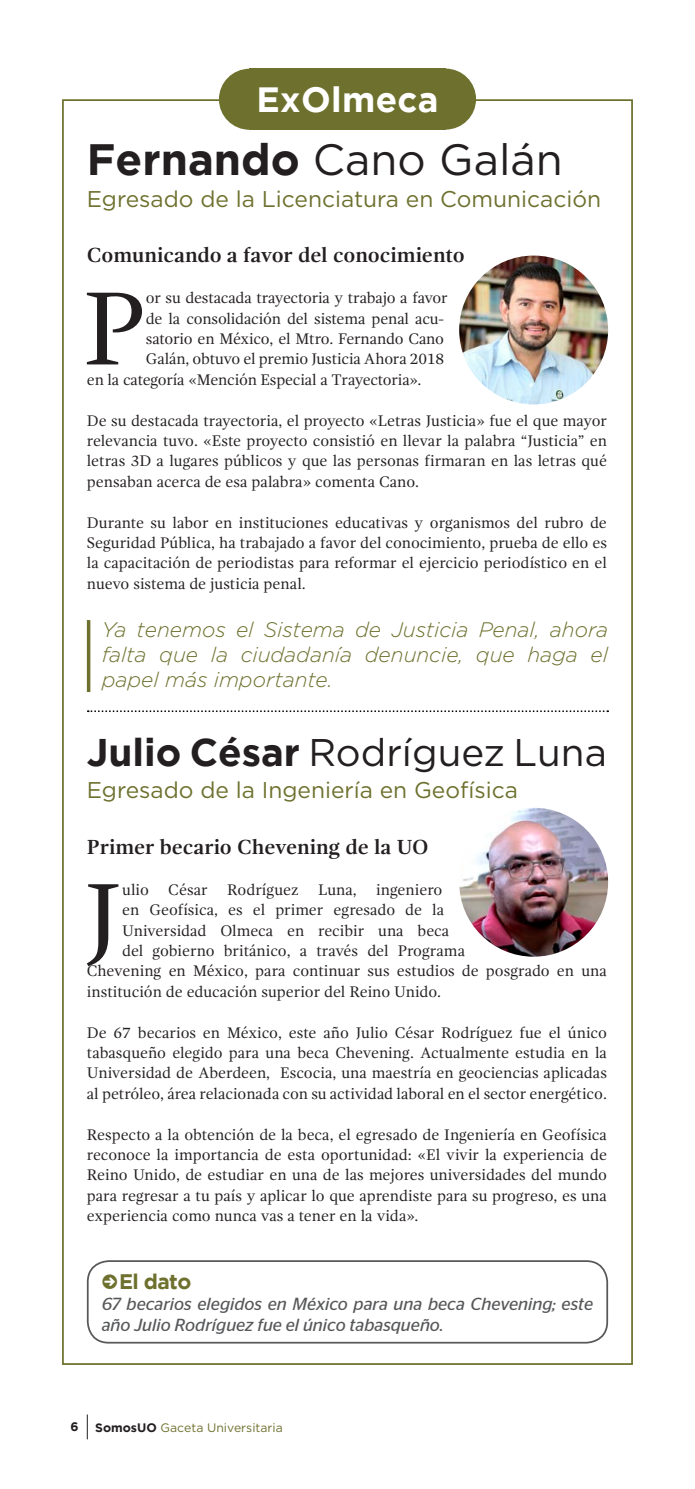
<style>
.page{position:relative;width:695px;height:1489px;background:#fff}
.page>*{position:absolute;margin:0;border:0;box-sizing:border-box;transform-origin:0 0}
.t1{font:107.1px "Gandhi Serif";color:#231f20}
.t2{font:43.75px "Gotham";color:#231f20}
.t3{font:38.5px "Gotham";color:#231f20}
.t4{font:700 35px "Gotham";letter-spacing:.01em;color:#fff}
.t5{font:22.75px "Gotham";color:#6e712e}
.t6{font:italic 300 21px/25.2px "Gotham";color:#6e712e;text-align:justify}
.t7{font:700 21px "Gandhi Serif";color:#231f20}
.Br_Texto{font:700 21px "Gotham";letter-spacing:-.03em;color:#6e712e}
.Br_Texto-2{font:italic 17.5px/21px "Stag Sans";color:#57585a}
.t8{font:15.75px/20.3px "Gandhi Serif";letter-spacing:-.005em;color:#231f20;text-align:justify}
.t9{font:12.25px "Gotham";color:#6e712e}
.t10{font:700 12.25px "Gotham";color:#231f20}
.s1{font-weight:700}
.s2{font-weight:700;color:#231f20}
</style>
<div class="page">
<svg style="left:87px;top:1414px;width:1px;height:25px"></svg>
<svg style="left:88px;top:710px;width:520px;height:2px"></svg>
<div style="left:415px;top:69px;width:61px;height:61px;background:#6e712e;border-radius:50%"></div>
<div style="left:249px;top:69px;width:196px;height:61px;background:#6e712e"></div>
<div style="left:219px;top:69px;width:61px;height:61px;background:#6e712e;border-radius:50%"></div>
<img style="left:459px;top:807px;width:149px;height:149px;border-radius:74px">
<img style="left:459px;top:255px;width:149px;height:149px;border-radius:74px">
<hr style="left:87px;top:620px;width:3px;height:72px;background:#6e712e">
<div style="left:87px;top:1260px;width:521px;height:83px;border:2px solid #57585a;border-radius:21px"></div>
<p class="t4" style="left:256px;top:79px;width:184px">ExOlmeca</p>
<p class="t2" style="left:87px;top:132px;width:477px"><span class="s1">Fernando</span> Cano Galán</p>
<p class="t5" style="left:87px;top:184px;width:515px">Egresado de la Licenciatura en Comunicación</p>
<p class="t7" style="left:87px;top:243px;width:379px">Comunicando a favor del conocimiento</p>
<p class="t1" style="left:83px;top:268px;width:65px">P</p>
<p class="t8" style="left:146px;top:288px;width:303px">or su destacada trayectoria y trabajo a favor</p>
<p class="t8" style="left:146px;top:308px;width:300px">de la consolidación del sistema penal acu-</p>
<p class="t8" style="left:146px;top:328px;width:300px">satorio en México, el Mtro. Fernando Cano</p>
<p class="t8" style="left:146px;top:349px;width:300px">Galán, obtuvo el premio Justicia Ahora 2018</p>
<p class="t8" style="left:87px;top:369px;width:336px">en la categoría «Mención Especial a Trayectoria».</p>
<p class="t8" style="left:87px;top:410px;width:521px">De su destacada trayectoria, el proyecto «Letras Justicia» fue el que mayor relevancia tuvo. «Este proyecto consistió en llevar la palabra “Justicia” en letras 3D a lugares públicos y que las personas firmaran en las letras qué pensaban acerca de esa palabra» comenta Cano.</p>
<p class="t8" style="left:87px;top:512px;width:521px">Durante su labor en instituciones educativas y organismos del rubro de Seguridad Pública, ha trabajado a favor del conocimiento, prueba de ello es la capacitación de periodistas para reformar el ejercicio periodístico en el nuevo sistema de justicia penal.</p>
<p class="t6" style="left:102px;top:616px;width:508px">Ya tenemos el Sistema de Justicia Penal, ahora falta que la ciudadanía denuncie, que haga el papel más importante.</p>
<p class="t3" style="left:87px;top:728px;width:521px"><span class="s1">Julio César</span> Rodríguez Luna</p>
<p class="t5" style="left:87px;top:775px;width:432px">Egresado de la Ingeniería en Geofísica</p>
<p class="t7" style="left:87px;top:835px;width:343px">Primer becario Chevening de la UO</p>
<p class="t1" style="left:83px;top:859px;width:41px">J</p>
<p class="t8" style="left:122px;top:879px;width:321px">ulio César Rodríguez Luna, ingeniero</p>
<p class="t8" style="left:122px;top:899px;width:323px">en Geofísica, es el primer egresado de la</p>
<p class="t8" style="left:122px;top:920px;width:328px">Universidad Olmeca en recibir una beca</p>
<p class="t8" style="left:122px;top:940px;width:344px">del gobierno británico, a través del Programa</p>
<p class="t8" style="left:87px;top:960px;width:521px">Chevening en México, para continuar sus estudios de posgrado en una</p>
<p class="t8" style="left:87px;top:981px;width:356px">institución de educación superior del Reino Unido.</p>
<p class="t8" style="left:87px;top:1022px;width:521px">De 67 becarios en México, este año Julio César Rodríguez fue el único tabasqueño elegido para una beca Chevening. Actualmente estudia en la Universidad de Aberdeen, Escocia, una maestría en geociencias aplicadas al petróleo, área relacionada con su actividad laboral en el sector energético.</p>
<p class="t8" style="left:87px;top:1124px;width:521px">Respecto a la obtención de la beca, el egresado de Ingeniería en Geofísica reconoce la importancia de esta oportunidad: «El vivir la experiencia de Reino Unido, de estudiar en una de las mejores universidades del mundo para regresar a tu país y aplicar lo que aprendiste para su progreso, es una experiencia como nunca vas a tener en la vida».</p>
<p class="Br_Texto" style="left:119px;top:1269px;width:74px">El dato</p>
<p class="Br_Texto-2" style="left:102px;top:1292px;width:493px">67 becarios elegidos en México para una beca Chevening; este año Julio Rodríguez fue el único tabasqueño.</p>
<p class="t10" style="left:70px;top:1419px;width:10px">6</p>
<p class="t9" style="left:95px;top:1419px;width:189px"><span class="s2">SomosUO</span> Gaceta Universitaria</p>
</div>
